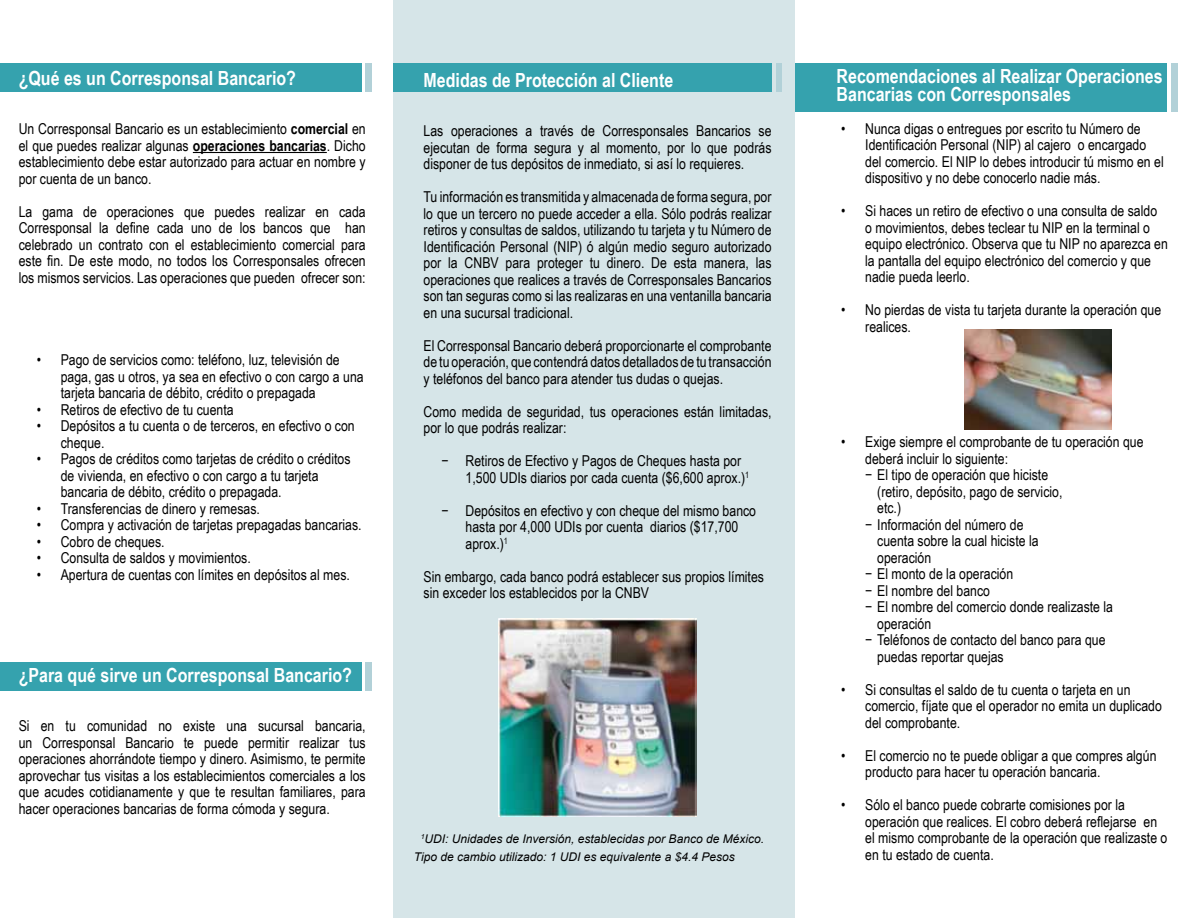
<style>
.page{position:relative;width:1188px;height:918px;background:#fff}
.page>*{position:absolute;margin:0;border:0;box-sizing:border-box;transform-origin:0 0}
.t1{font:700 19.5px/18px "Arial Narrow";color:#fff}
.t2{font:15px/16.5px "Arial Narrow";color:#000}
.t3{font:italic 12px/18px "Arial";color:#000}
.s1{font-weight:700}
</style>
<div class="page">
<div style="left:795px;top:63px;width:372px;height:49px;background:#35a2ae"></div>
<div style="left:1171px;top:63px;width:7px;height:49px;background:#b2d1d8"></div>
<div style="left:0;top:662px;width:361px;height:29px;background:#35a2ae"></div>
<div style="left:0;top:63px;width:361px;height:29px;background:#35a2ae"></div>
<div style="left:366px;top:63px;width:6px;height:29px;background:#b2d1d8"></div>
<div style="left:393px;top:0;width:402px;height:918px;background:#d6e5e8"></div>
<hr style="left:193px;top:152px;width:134px;height:1px;background:#000">
<div style="left:393px;top:64px;width:379px;height:28px;background:#35a2ae"></div>
<div style="left:776px;top:64px;width:6px;height:28px;background:#b2d1d8"></div>
<div style="left:366px;top:662px;width:6px;height:29px;background:#b2d1d8"></div>
<img style="left:964px;top:329px;width:148px;height:100px">
<img style="left:499px;top:619px;width:198px;height:198px">
<h1 class="t1" style="left:19px;top:68px;width:279px">¿Qué es un Corresponsal Bancario?</h1>
<p class="t2" style="left:19px;top:120px;width:348px;text-align:justify">Un Corresponsal Bancario es un establecimiento <span class="s1">comercial</span> en el que puedes realizar algunas <span class="s1">operaciones bancarias</span>. Dicho establecimiento debe estar autorizado para actuar en nombre y por cuenta de un banco.</p>
<p class="t2" style="left:19px;top:203px;width:349px;text-align:justify">La gama de operaciones que puedes realizar en cada Corresponsal la define cada uno de los bancos que han celebrado un contrato con el establecimiento comercial para este fin. De este modo, no todos los Corresponsales ofrecen los mismos servicios. Las operaciones que pueden ofrecer son:</p>
<p class="t2" style="left:61px;top:351px;width:304px;text-indent:-24px">• Pago de servicios como: teléfono, luz, televisión de paga, gas u otros, ya sea en efectivo o con cargo a una tarjeta bancaria de débito, crédito o prepagada</p>
<p class="t2" style="left:37px;top:401px;width:198px">• Retiros de efectivo de tu cuenta</p>
<p class="t2" style="left:61px;top:417px;width:296px;text-indent:-24px">• Depósitos a tu cuenta o de terceros, en efectivo o con cheque.</p>
<p class="t2" style="left:61px;top:450px;width:291px;text-indent:-24px">• Pagos de créditos como tarjetas de crédito o créditos de vivienda, en efectivo o con cargo a tu tarjeta bancaria de débito, crédito o prepagada.</p>
<p class="t2" style="left:37px;top:500px;width:225px">• Transferencias de dinero y remesas.</p>
<p class="t2" style="left:37px;top:516px;width:326px">• Compra y activación de tarjetas prepagadas bancarias.</p>
<p class="t2" style="left:37px;top:533px;width:129px">• Cobro de cheques.</p>
<p class="t2" style="left:37px;top:549px;width:216px">• Consulta de saldos y movimientos.</p>
<p class="t2" style="left:37px;top:566px;width:315px">• Apertura de cuentas con límites en depósitos al mes.</p>
<h1 class="t1" style="left:19px;top:665px;width:335px">¿Para qué sirve un Corresponsal Bancario?</h1>
<p class="t2" style="left:19px;top:717px;width:348px;text-align:justify">Si en tu comunidad no existe una sucursal bancaria, un Corresponsal Bancario te puede permitir realizar tus operaciones ahorrándote tiempo y dinero. Asimismo, te permite aprovechar tus visitas a los establecimientos comerciales a los que acudes cotidianamente y que te resultan familiares, para hacer operaciones bancarias de forma cómoda y segura.</p>
<h1 class="t1" style="left:424px;top:70px;width:251px">Medidas de Protección al Cliente</h1>
<p class="t2" style="left:424px;top:122px;width:349px;text-align:justify">Las operaciones a través de Corresponsales Bancarios se ejecutan de forma segura y al momento, por lo que podrás disponer de tus depósitos de inmediato, si así lo requieres.</p>
<p class="t2" style="left:424px;top:188px;width:350px;text-align:justify">Tu información es transmitida y almacenada de forma segura, por lo que un tercero no puede acceder a ella. Sólo podrás realizar retiros y consultas de saldos, utilizando tu tarjeta y tu Número de Identificación Personal (NIP) ó algún medio seguro autorizado por la CNBV para proteger tu dinero. De esta manera, las operaciones que realices a través de Corresponsales Bancarios son tan seguras como si las realizaras en una ventanilla bancaria en una sucursal tradicional.</p>
<p class="t2" style="left:424px;top:336px;width:349px;text-align:justify">El Corresponsal Bancario deberá proporcionarte el comprobante de tu operación, que contendrá datos detallados de tu transacción y teléfonos del banco para atender tus dudas o quejas.</p>
<p class="t2" style="left:424px;top:402px;width:349px">Como medida de seguridad, tus operaciones están limitadas, por lo que podrás realizar:</p>
<p class="t2" style="left:466px;top:452px;width:285px;text-indent:-24px">− Retiros de Efectivo y Pagos de Cheques hasta por<br>1,500 UDIs diarios por cada cuenta ($6,600 aprox.)<sup>1</sup></p>
<p class="t2" style="left:466px;top:501px;width:292px;text-indent:-24px">− Depósitos en efectivo y con cheque del mismo banco hasta por 4,000 UDIs por cuenta diarios ($17,700 aprox.)<sup>1</sup></p>
<p class="t2" style="left:424px;top:567px;width:342px">Sin embargo, cada banco podrá establecer sus propios límites sin exceder los establecidos por la CNBV</p>
<p class="t3" style="left:414px;top:830px;width:352px;text-indent:7px"><sup>1</sup>UDI: Unidades de Inversión, establecidas por Banco de México.<br>Tipo de cambio utilizado: 1 UDI es equivalente a $4.4 Pesos</p>
<h1 class="t1" style="left:837px;top:66px;width:328px">Recomendaciones al Realizar Operaciones<br>Bancarias con Corresponsales</h1>
<p class="t2" style="left:865px;top:120px;width:300px;text-indent:-24px">• Nunca digas o entregues por escrito tu Número de Identificación Personal (NIP) al cajero o encargado del comercio. El NIP lo debes introducir tú mismo en el dispositivo y no debe conocerlo nadie más.</p>
<p class="t2" style="left:865px;top:202px;width:304px;text-indent:-24px">• Si haces un retiro de efectivo o una consulta de saldo<br>o movimientos, debes teclear tu NIP en la terminal o equipo electrónico. Observa que tu NIP no aparezca en la pantalla del equipo electrónico del comercio y que nadie pueda leerlo.</p>
<p class="t2" style="left:865px;top:301px;width:298px;text-indent:-24px">• No pierdas de vista tu tarjeta durante la operación que realices.</p>
<p class="t2" style="left:841px;top:433px;width:304px">• Exige siempre el comprobante de tu operación que</p>
<p class="t2" style="left:865px;top:450px;width:144px">deberá incluir lo siguiente:</p>
<p class="t2" style="left:865px;top:466px;width:184px">− El tipo de operación que hiciste</p>
<p class="t2" style="left:877px;top:483px;width:187px">(retiro, depósito, pago de servicio,</p>
<p class="t2" style="left:877px;top:499px;width:25px">etc.)</p>
<p class="t2" style="left:865px;top:516px;width:160px">− Información del número de</p>
<p class="t2" style="left:877px;top:532px;width:163px">cuenta sobre la cual hiciste la</p>
<p class="t2" style="left:877px;top:549px;width:56px">operación</p>
<p class="t2" style="left:865px;top:565px;width:150px">− El monto de la operación</p>
<p class="t2" style="left:865px;top:582px;width:126px">− El nombre del banco</p>
<p class="t2" style="left:865px;top:598px;width:249px">− El nombre del comercio donde realizaste la</p>
<p class="t2" style="left:877px;top:615px;width:56px">operación</p>
<p class="t2" style="left:865px;top:631px;width:242px">− Teléfonos de contacto del banco para que</p>
<p class="t2" style="left:877px;top:648px;width:128px">puedas reportar quejas</p>
<p class="t2" style="left:865px;top:681px;width:298px;text-indent:-24px">• Si consultas el saldo de tu cuenta o tarjeta en un comercio, fíjate que el operador no emita un duplicado del comprobante.</p>
<p class="t2" style="left:865px;top:747px;width:293px;text-indent:-24px">• El comercio no te puede obligar a que compres algún producto para hacer tu operación bancaria.</p>
<p class="t2" style="left:865px;top:796px;width:304px;text-indent:-24px">• Sólo el banco puede cobrarte comisiones por la operación que realices. El cobro deberá reflejarse en el mismo comprobante de la operación que realizaste o en tu estado de cuenta.</p>
</div>
